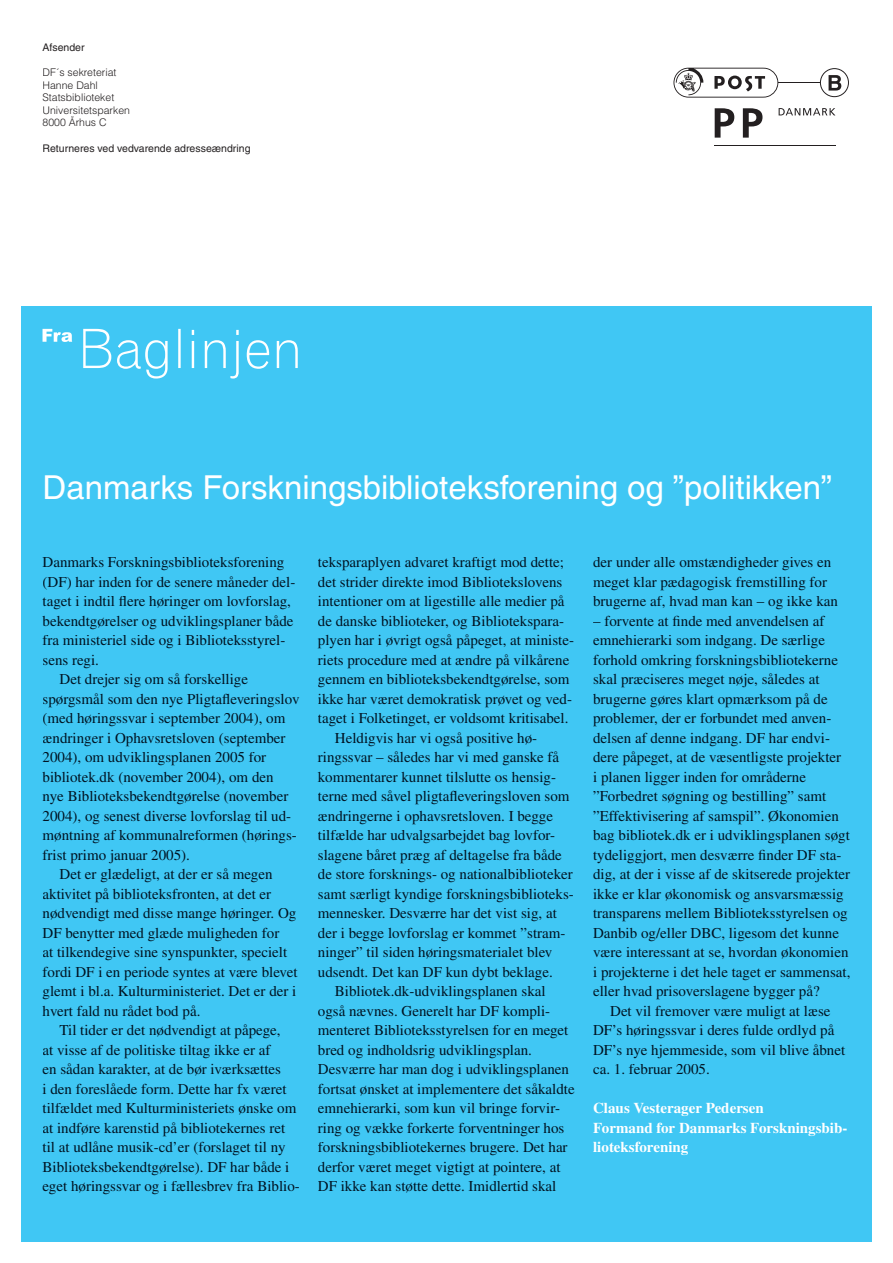
<style>
.page{position:relative;width:893px;height:1263px;background:#fff}
.page>*{position:absolute;margin:0;border:0;box-sizing:border-box;transform-origin:0 0}
.t1{font:33px "Helvetica";color:#fff}
.t2{font:15px/19.5px "Times";color:#001322}
.t3{font:700 15px/19.5px "Times";color:#fff}
.t4{font:300 10.5px/12.6px "Helvetica";color:#231f20}
.t5{font:10.5px "Helvetica";color:#231f20}
</style>
<div class="page">
<div style="left:21px;top:306px;width:851px;height:936px;background:#40c7f4"></div>
<svg style="left:43px;top:329px;width:29px;height:13px"></svg>
<svg style="left:83px;top:329px;width:215px;height:50px"></svg>
<svg style="left:779px;top:108px;width:56px;height:7px"></svg>
<hr style="left:778px;top:82px;width:58px;height:1px;background:#231f20">
<hr style="left:714px;top:145px;width:122px;height:1px;background:#231f20">
<svg style="left:715px;top:108px;width:19px;height:30px"></svg>
<svg style="left:743px;top:108px;width:19px;height:30px"></svg>
<svg style="left:673px;top:68px;width:105px;height:30px"></svg>
<svg style="left:820px;top:68px;width:29px;height:29px"></svg>
<p class="t5" style="left:43px;top:41px;width:44px">Afsender</p>
<p class="t4" style="left:43px;top:66px;width:89px">DF´s sekreteriat<br>Hanne Dahl<br>Statsbiblioteket<br>Universitetsparken<br>8000 Århus C</p>
<p class="t5" style="left:43px;top:142px;width:209px">Returneres ved vedvarende adresseændring</p>
<h1 class="t1" style="left:43px;top:468px;width:791px">Danmarks Forskningsbiblioteksforening og ”politikken”</h1>
<p class="t2" style="left:43px;top:552px;width:243px">Danmarks Forskningsbiblioteksforening</p>
<p class="t2" style="left:43px;top:572px;width:254px">(DF) har inden for de senere måneder del-</p>
<p class="t2" style="left:43px;top:591px;width:250px">taget i indtil flere høringer om lovforslag,</p>
<p class="t2" style="left:43px;top:611px;width:253px">bekendtgørelser og udviklingsplaner både</p>
<p class="t2" style="left:43px;top:630px;width:244px">fra ministeriel side og i Biblioteksstyrel-</p>
<p class="t2" style="left:43px;top:650px;width:58px">sens regi.</p>
<p class="t2" style="left:60px;top:669px;width:190px">Det drejer sig om så forskellige</p>
<p class="t2" style="left:43px;top:689px;width:259px">spørgsmål som den nye Pligtafleveringslov</p>
<p class="t2" style="left:43px;top:708px;width:244px">(med høringssvar i september 2004), om</p>
<p class="t2" style="left:43px;top:728px;width:244px">ændringer i Ophavsretsloven (september</p>
<p class="t2" style="left:43px;top:747px;width:225px">2004), om udviklingsplanen 2005 for</p>
<p class="t2" style="left:43px;top:767px;width:233px">bibliotek.dk (november 2004), om den</p>
<p class="t2" style="left:43px;top:786px;width:247px">nye Biblioteksbekendtgørelse (november</p>
<p class="t2" style="left:43px;top:806px;width:250px">2004), og senest diverse lovforslag til ud-</p>
<p class="t2" style="left:43px;top:825px;width:256px">møntning af kommunalreformen (hørings-</p>
<p class="t2" style="left:43px;top:845px;width:149px">frist primo januar 2005).</p>
<p class="t2" style="left:60px;top:864px;width:215px">Det er glædeligt, at der er så megen</p>
<p class="t2" style="left:43px;top:884px;width:230px">aktivitet på biblioteksfronten, at det er</p>
<p class="t2" style="left:43px;top:903px;width:255px">nødvendigt med disse mange høringer. Og</p>
<p class="t2" style="left:43px;top:923px;width:238px">DF benytter med glæde muligheden for</p>
<p class="t2" style="left:43px;top:942px;width:246px">at tilkendegive sine synspunkter, specielt</p>
<p class="t2" style="left:43px;top:962px;width:257px">fordi DF i en periode syntes at være blevet</p>
<p class="t2" style="left:43px;top:981px;width:255px">glemt i bl.a. Kulturministeriet. Det er der i</p>
<p class="t2" style="left:43px;top:1001px;width:159px">hvert fald nu rådet bod på.</p>
<p class="t2" style="left:60px;top:1020px;width:223px">Til tider er det nødvendigt at påpege,</p>
<p class="t2" style="left:43px;top:1040px;width:229px">at visse af de politiske tiltag ikke er af</p>
<p class="t2" style="left:43px;top:1059px;width:240px">en sådan karakter, at de bør iværksættes</p>
<p class="t2" style="left:43px;top:1079px;width:246px">i den foreslåede form. Dette har fx været</p>
<p class="t2" style="left:43px;top:1098px;width:255px">tilfældet med Kulturministeriets ønske om</p>
<p class="t2" style="left:43px;top:1118px;width:244px">at indføre karenstid på bibliotekernes ret</p>
<p class="t2" style="left:43px;top:1137px;width:245px">til at udlåne musik-cd’er (forslaget til ny</p>
<p class="t2" style="left:43px;top:1157px;width:248px">Biblioteksbekendtgørelse). DF har både i</p>
<p class="t2" style="left:43px;top:1176px;width:259px">eget høringssvar og i fællesbrev fra Biblio-</p>
<p class="t2" style="left:318px;top:552px;width:248px">teksparaplyen advaret kraftigt mod dette;</p>
<p class="t2" style="left:318px;top:572px;width:246px">det strider direkte imod Bibliotekslovens</p>
<p class="t2" style="left:318px;top:591px;width:248px">intentioner om at ligestille alle medier på</p>
<p class="t2" style="left:318px;top:611px;width:248px">de danske biblioteker, og Bibliotekspara-</p>
<p class="t2" style="left:318px;top:630px;width:258px">plyen har i øvrigt også påpeget, at ministe-</p>
<p class="t2" style="left:318px;top:650px;width:253px">riets procedure med at ændre på vilkårene</p>
<p class="t2" style="left:318px;top:669px;width:253px">gennem en biblioteksbekendtgørelse, som</p>
<p class="t2" style="left:318px;top:689px;width:256px">ikke har været demokratisk prøvet og ved-</p>
<p class="t2" style="left:318px;top:708px;width:252px">taget i Folketinget, er voldsomt kritisabel.</p>
<p class="t2" style="left:335px;top:728px;width:204px">Heldigvis har vi også positive hø-</p>
<p class="t2" style="left:318px;top:747px;width:243px">ringssvar – således har vi med ganske få</p>
<p class="t2" style="left:318px;top:767px;width:240px">kommentarer kunnet tilslutte os hensig-</p>
<p class="t2" style="left:318px;top:786px;width:253px">terne med såvel pligtafleveringsloven som</p>
<p class="t2" style="left:318px;top:806px;width:237px">ændringerne i ophavsretsloven. I begge</p>
<p class="t2" style="left:318px;top:825px;width:239px">tilfælde har udvalgsarbejdet bag lovfor-</p>
<p class="t2" style="left:318px;top:845px;width:246px">slagene båret præg af deltagelse fra både</p>
<p class="t2" style="left:318px;top:864px;width:256px">de store forsknings- og nationalbiblioteker</p>
<p class="t2" style="left:318px;top:884px;width:258px">samt særligt kyndige forskningsbiblioteks-</p>
<p class="t2" style="left:318px;top:903px;width:240px">mennesker. Desværre har det vist sig, at</p>
<p class="t2" style="left:318px;top:923px;width:249px">der i begge lovforslag er kommet ”stram-</p>
<p class="t2" style="left:318px;top:942px;width:236px">ninger” til siden høringsmaterialet blev</p>
<p class="t2" style="left:318px;top:962px;width:236px">udsendt. Det kan DF kun dybt beklage.</p>
<p class="t2" style="left:335px;top:981px;width:212px">Bibliotek.dk-udviklingsplanen skal</p>
<p class="t2" style="left:318px;top:1001px;width:234px">også nævnes. Generelt har DF kompli-</p>
<p class="t2" style="left:318px;top:1020px;width:252px">menteret Biblioteksstyrelsen for en meget</p>
<p class="t2" style="left:318px;top:1040px;width:216px">bred og indholdsrig udviklingsplan.</p>
<p class="t2" style="left:318px;top:1059px;width:253px">Desværre har man dog i udviklingsplanen</p>
<p class="t2" style="left:318px;top:1079px;width:258px">fortsat ønsket at implementere det såkaldte</p>
<p class="t2" style="left:318px;top:1098px;width:244px">emnehierarki, som kun vil bringe forvir-</p>
<p class="t2" style="left:318px;top:1118px;width:248px">ring og vække forkerte forventninger hos</p>
<p class="t2" style="left:318px;top:1137px;width:251px">forskningsbibliotekernes brugere. Det har</p>
<p class="t2" style="left:318px;top:1157px;width:244px">derfor været meget vigtigt at pointere, at</p>
<p class="t2" style="left:318px;top:1176px;width:240px">DF ikke kan støtte dette. Imidlertid skal</p>
<p class="t2" style="left:593px;top:552px;width:246px">der under alle omstændigheder gives en meget klar pædagogisk fremstilling for brugerne af, hvad man kan – og ikke kan</p>
<p class="t2" style="left:593px;top:611px;width:259px">– forvente at finde med anvendelsen af emnehierarki som indgang. De særlige forhold omkring forskningsbibliotekerne skal præciseres meget nøje, således at brugerne gøres klart opmærksom på de problemer, der er forbundet med anven&shy;delsen af denne indgang. DF har endvi&shy;dere påpeget, at de væsentligste projekter<br>i planen ligger inden for områderne ”Forbedret søgning og bestilling” samt ”Effektivisering af samspil”. Økonomien bag bibliotek.dk er i udviklingsplanen søgt tydeliggjort, men desværre finder DF sta&shy;dig, at der i visse af de skitserede projekter ikke er klar økonomisk og ansvarsmæssig transparens mellem Biblioteksstyrelsen og Danbib og/eller DBC, ligesom det kunne være interessant at se, hvordan økonomien i projekterne i det hele taget er sammensat, eller hvad prisoverslagene bygger på?</p>
<p class="t2" style="left:593px;top:1001px;width:254px;text-indent:17px">Det vil fremover være muligt at læse DF’s høringssvar i deres fulde ordlyd på DF’s nye hjemmeside, som vil blive åbnet ca. 1. februar 2005.</p>
<p class="t3" style="left:593px;top:1098px;width:256px">Claus Vesterager Pedersen<br>Formand for Danmarks Forskningsbib&shy;lioteksforening</p>
</div>
